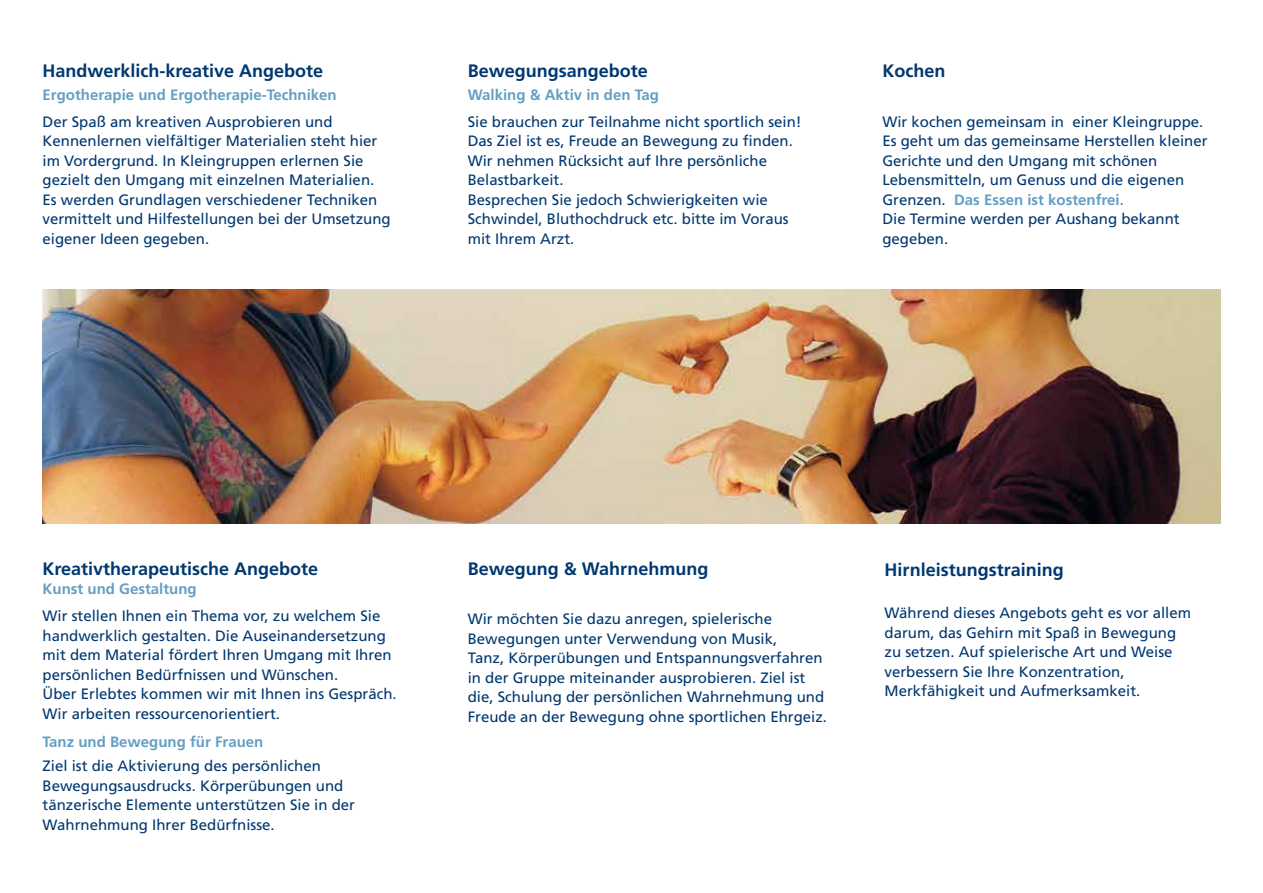
<style>
.page{position:relative;width:1263px;height:893px;background:#fff}
.page>*{position:absolute;margin:0;border:0;box-sizing:border-box;transform-origin:0 0}
.t1{font:700 18px "Frutiger LT Pro";color:#003871}
.t2{font:15px/19.5px "Frutiger LT Pro";color:#003871}
.t3{font:700 15px "Frutiger LT Pro";color:#639fc4}
.s1{font-weight:700;color:#639fc4}
</style>
<div class="page">
<img style="left:43px;top:289px;width:1177px;height:234px">
<p class="t1" style="left:43px;top:60px;width:282px">Handwerklich-kreative Angebote</p>
<p class="t3" style="left:43px;top:86px;width:296px">Ergotherapie und Ergotherapie-Techniken</p>
<p class="t2" style="left:43px;top:112px;width:350px">Der Spaß am kreativen Ausprobieren und Kennenlernen vielfältiger Materialien steht hier im Vordergrund. In Kleingruppen erlernen Sie gezielt den Umgang mit einzelnen Materialien.<br>Es werden Grundlagen verschiedener Techniken vermittelt und Hilfestellungen bei der Umsetzung eigener Ideen gegeben.</p>
<p class="t1" style="left:468px;top:60px;width:182px">Bewegungsangebote</p>
<p class="t3" style="left:468px;top:86px;width:193px">Walking &amp; Aktiv in den Tag</p>
<p class="t2" style="left:468px;top:112px;width:335px">Sie brauchen zur Teilnahme nicht sportlich sein!<br>Das Ziel ist es, Freude an Bewegung zu finden.<br>Wir nehmen Rücksicht auf Ihre persönliche Belastbarkeit.<br>Besprechen Sie jedoch Schwierigkeiten wie Schwindel, Bluthochdruck etc. bitte im Voraus mit Ihrem Arzt.</p>
<p class="t1" style="left:882px;top:60px;width:64px">Kochen</p>
<p class="t2" style="left:882px;top:112px;width:327px">Wir kochen gemeinsam in einer Kleingruppe.<br>Es geht um das gemeinsame Herstellen kleiner Gerichte und den Umgang mit schönen Lebensmitteln, um Genuss und die eigenen Grenzen. <span class="s1">Das Essen ist kostenfrei.<br></span>Die Termine werden per Aushang bekannt gegeben.</p>
<p class="t1" style="left:43px;top:558px;width:277px">Kreativtherapeutische Angebote</p>
<p class="t3" style="left:43px;top:580px;width:156px">Kunst und Gestaltung</p>
<p class="t2" style="left:43px;top:606px;width:356px">Wir stellen Ihnen ein Thema vor, zu welchem Sie handwerklich gestalten. Die Auseinandersetzung mit dem Material fördert Ihren Umgang mit Ihren persönlichen Bedürfnissen und Wünschen.<br>Über Erlebtes kommen wir mit Ihnen ins Gespräch.<br>Wir arbeiten ressourcenorientiert.</p>
<p class="t3" style="left:43px;top:733px;width:222px">Tanz und Bewegung für Frauen</p>
<p class="t2" style="left:43px;top:756px;width:314px">Ziel ist die Aktivierung des persönlichen Bewegungsausdrucks. Körperübungen und tänzerische Elemente unterstützen Sie in der Wahrnehmung Ihrer Bedürfnisse.</p>
<p class="t1" style="left:468px;top:558px;width:242px">Bewegung &amp; Wahrnehmung</p>
<p class="t2" style="left:468px;top:609px;width:361px">Wir möchten Sie dazu anregen, spielerische Bewegungen unter Verwendung von Musik,<br>Tanz, Körperübungen und Entspannungsverfahren in der Gruppe miteinander ausprobieren. Ziel ist die, Schulung der persönlichen Wahrnehmung und Freude an der Bewegung ohne sportlichen Ehrgeiz.</p>
<p class="t1" style="left:884px;top:559px;width:181px">Hirnleistungstraining</p>
<p class="t2" style="left:884px;top:603px;width:308px">Während dieses Angebots geht es vor allem darum, das Gehirn mit Spaß in Bewegung zu setzen. Auf spielerische Art und Weise verbessern Sie Ihre Konzentration, Merkfähigkeit und Aufmerksamkeit.</p>
</div>
